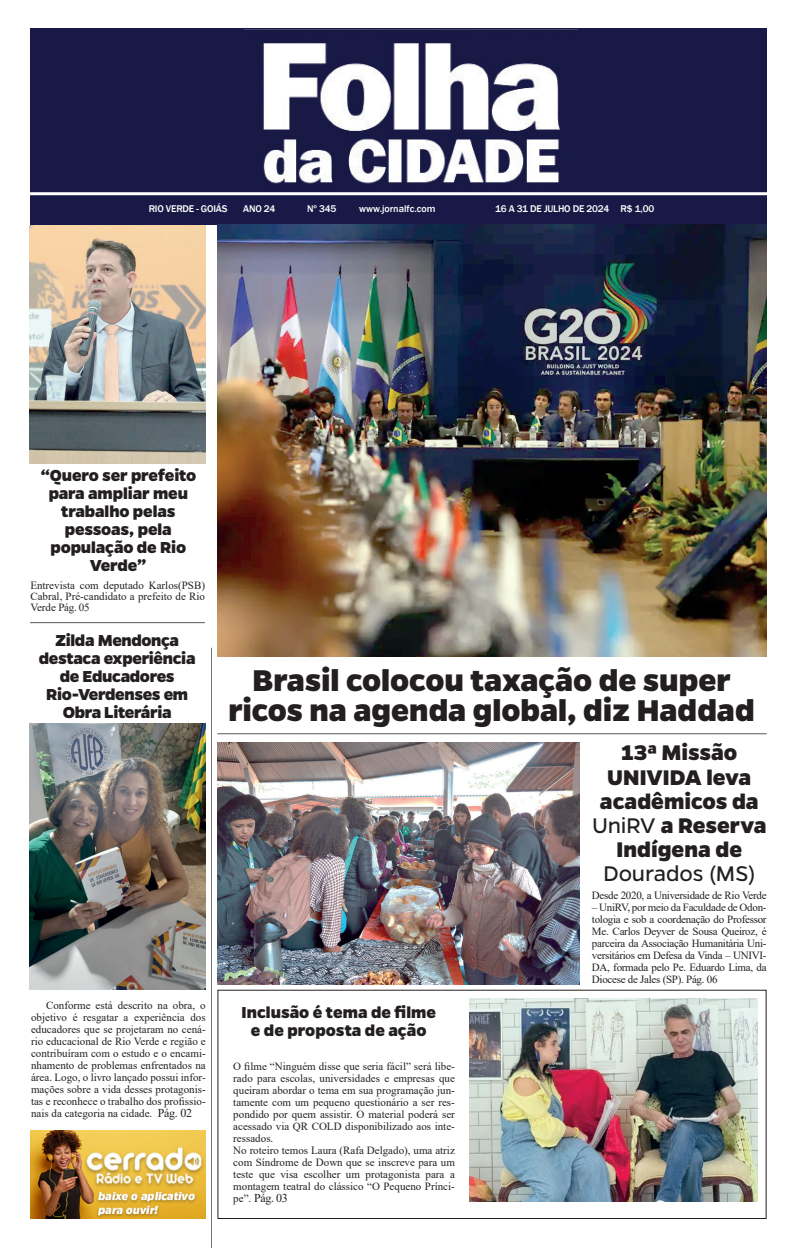
<style>
.page{position:relative;width:794px;height:1248px;background:#fff}
.page>*{position:absolute;margin:0;border:0;box-sizing:border-box;transform-origin:0 0}
.Titulo_2_Colunas{font:800 34px/30px "Gentona";color:#231f20;text-align:center}
.Titulo_2_Colunas-2{font:800 24px/24px "Gentona";color:#231f20;text-align:center}
.Titulo_2_Colunas-3{font:800 18px/18px "Gentona";letter-spacing:-.015em;color:#231f20;text-align:center}
.Titulo_2_Colunas-4{font:800 18px "Gentona";letter-spacing:.005em;color:#231f20}
.t1{font:12px "Times New Roman";color:#231f20}
.t2{font:11px/12px "Times New Roman";color:#231f20;text-align:justify}
.t3{font:11px "Times New Roman";letter-spacing:-.025em;color:#231f20}
.t4{font:500 10px "Franklin Gothic";letter-spacing:-.02em;color:#fff}
.t5{font:500 10px "Franklin Gothic";color:#fff}
.s1{font-size:12px}
.s2{font-size:11px}
.s3{font-weight:400}
</style>
<div class="page">
<div style="left:30px;top:28px;width:736px;height:196px;background:#181946"></div>
<img style="left:263px;top:43px;width:297px;height:141px">
<hr style="left:28px;top:192px;width:747px;height:3px;background:#fff">
<hr style="left:30px;top:622px;width:175px;height:1px;background:#231f20">
<hr style="left:211px;top:647px;width:1px;height:600px;background:#231f20">
<img style="left:217px;top:224px;width:550px;height:432px">
<img style="left:217px;top:742px;width:362px;height:242px">
<img style="left:469px;top:998px;width:288px;height:202px">
<img style="left:30px;top:226px;width:175px;height:237px">
<img style="left:30px;top:723px;width:175px;height:266px">
<img style="left:31px;top:1130px;width:174px;height:88px">
<hr style="left:217px;top:733px;width:549px;height:1px;background:#231f20">
<p class="t4" style="left:149px;top:202px;width:80px">RIO VERDE - GOIÁS</p>
<p class="t4" style="left:243px;top:202px;width:33px">ANO 24</p>
<p class="t4" style="left:307px;top:202px;width:31px">Nº 345</p>
<p class="t5" style="left:359px;top:202px;width:78px">www.jornalfc.com</p>
<p class="t4" style="left:495px;top:202px;width:161px">16 A 31 DE JULHO DE 2024 R$ 1,00</p>
<p class="Titulo_2_Colunas-3" style="left:40px;top:466px;width:157px">“Quero ser prefeito para ampliar meu trabalho pelas pessoas, pela população de Rio<br>Verde”</p>
<p class="t2" style="left:30px;top:579px;width:176px;line-height:11px">Entrevista com deputado Karlos(PSB)<br>Cabral, Pré-candidato a prefeito de Rio Verde Pág. 05</p>
<p class="Titulo_2_Colunas-3" style="left:39px;top:630px;width:158px">Zilda Mendonça destaca experiência de Educadores</p>
<p class="Titulo_2_Colunas-3" style="left:46px;top:684px;width:143px">Rio-Verdenses em<br>Obra Literária</p>
<p class="t2" style="left:31px;top:999px;width:176px;text-indent:15px">Conforme está descrito na obra, o objetivo é resgatar a experiência dos educadores que se projetaram no cená&shy;rio educacional de Rio Verde e região e contribuíram com o estudo e o encami&shy;nhamento de problemas enfrentados na área. Logo, o livro lançado possui infor&shy;mações sobre a vida desses protagonis&shy;tas e reconhece o trabalho dos profissio&shy;nais da categoria na cidade. <span class="s1">Pág. 02</span></p>
<p class="Titulo_2_Colunas" style="left:228px;top:665px;width:528px">Brasil colocou taxação de super ricos na agenda global, diz Haddad</p>
<p class="Titulo_2_Colunas-4" style="left:241px;top:1001px;width:196px">Inclusão é tema de filme</p>
<p class="Titulo_2_Colunas-4" style="left:251px;top:1019px;width:177px">e de proposta de ação</p>
<p class="t2" style="left:233px;top:1059px;width:223px">O filme “Ninguém disse que seria fácil” será libe&shy;rado para escolas, universidades e empresas que queiram abordar o tema em sua programação jun&shy;tamente com um pequeno questionário a ser res&shy;pondido por quem assistir. O material poderá ser acessado via QR COLD disponibilizado aos inte&shy;ressados.</p>
<p class="t2" style="left:233px;top:1143px;width:223px">No roteiro temos Laura (Rafa Delgado), uma atriz com Síndrome de Down que se inscreve para um teste que visa escolher um protagonista para a montagem teatral do clássico “O Pequeno Prínci-</p>
<p class="t1" style="left:233px;top:1189px;width:56px"><span class="s2">pe”.</span> Pág. 03</p>
<p class="Titulo_2_Colunas-2" style="left:592px;top:740px;width:176px">13ª Missão<br>UNIVIDA leva acadêmicos da<br><span class="s3">UniRV</span> a Reserva<br>Indígena de<br><span class="s3">Dourados (MS)</span></p>
<p class="t3" style="left:592px;top:887px;width:176px">Desde 2020, a Universidade de Rio Verde</p>
<p class="t2" style="left:592px;top:900px;width:176px">– UniRV, por meio da Faculdade de Odon&shy;tologia e sob a coordenação do Professor Me. Carlos Deyver de Sousa Queiroz, é parceira da Associação Humanitária Uni&shy;versitários em Defesa da Vinda – UNIVI-DA, formada pelo Pe. Eduardo Lima, da Diocese de Jales (SP). Pág. 06</p>
</div>
